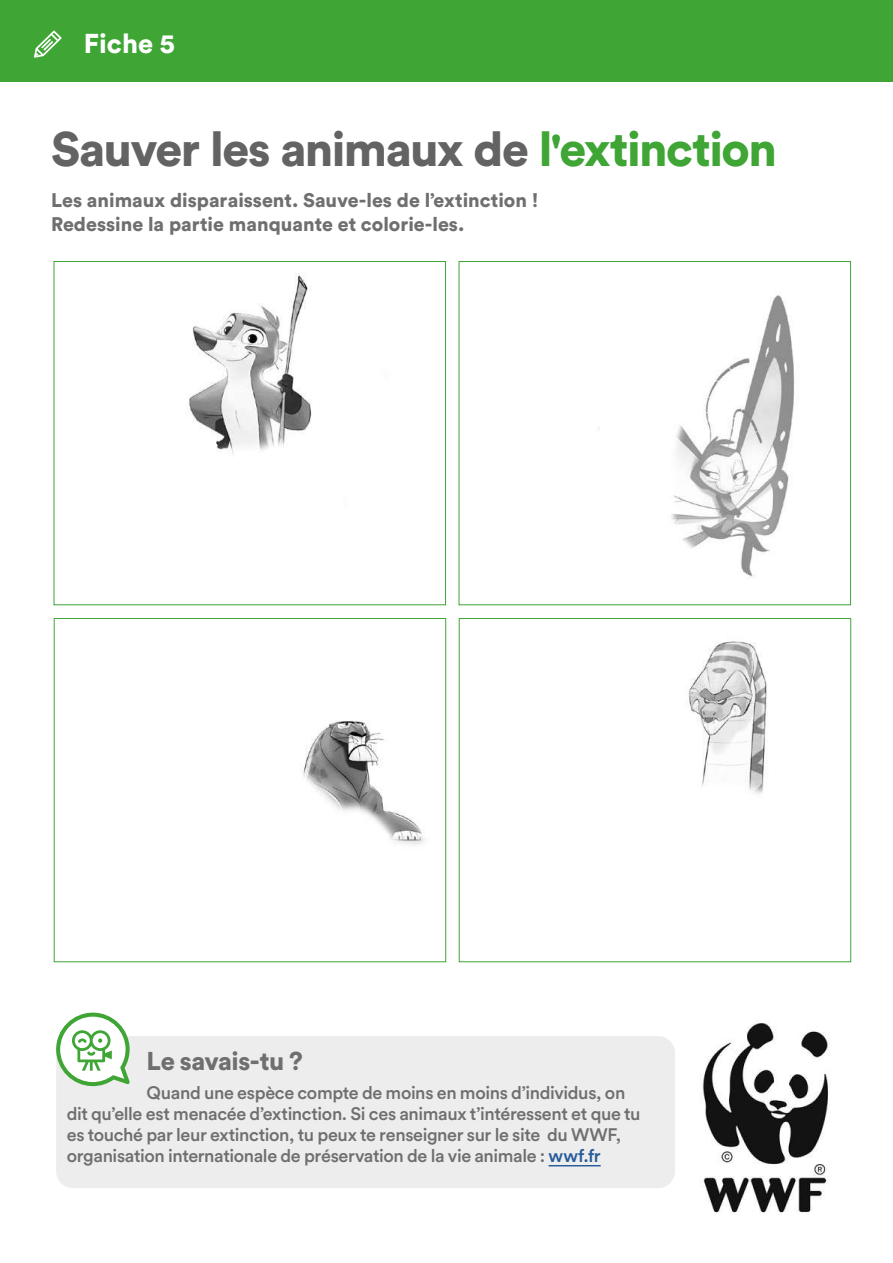
<style>
.page{position:relative;width:893px;height:1263px;background:#fff}
.page>*{position:absolute;margin:0;border:0;box-sizing:border-box;transform-origin:0 0}
.t1{font:48px "Circular Std Black";letter-spacing:-.035em;color:#646363}
.t2{font:27px "Circular Std Black";color:#fff}
.t3{font:25.5px "Circular Std Black";letter-spacing:-.015em;color:#706f6f}
.t4{font:19.5px/24px "Circular Std Black";color:#706f6f}
.t5{font:18px/21px "Circular Std Medium";letter-spacing:-.02em;color:#706f6f}
.s1{color:#3fa535}
.s2{color:#275b9b}
</style>
<div class="page">
<div style="left:0;top:0;width:893px;height:82px;background:#3fa535"></div>
<svg style="left:34px;top:31px;width:28px;height:27px"></svg>
<img style="left:189px;top:273px;width:123px;height:181px">
<div style="left:54px;top:261px;width:392px;height:344px;border:1px solid #3fa535"></div>
<img style="left:598px;top:295px;width:196px;height:282px">
<div style="left:459px;top:261px;width:392px;height:344px;border:1px solid #3fa535"></div>
<img style="left:303px;top:720px;width:122px;height:125px">
<div style="left:54px;top:618px;width:392px;height:344px;border:1px solid #3fa535"></div>
<img style="left:688px;top:641px;width:79px;height:153px">
<div style="left:459px;top:618px;width:392px;height:344px;border:1px solid #3fa535"></div>
<img style="left:702px;top:1023px;width:127px;height:190px">
<div style="left:56px;top:1036px;width:619px;height:152px;background:#ededed;border-radius:17px"></div>
<hr style="left:549px;top:1165px;width:52px;height:1px;background:#275b9b">
<svg style="left:56px;top:1013px;width:74px;height:73px"></svg>
<h2 class="t2" style="left:84px;top:26px;width:92px">Fiche 5</h2>
<h1 class="t1" style="left:51px;top:118px;width:727px">Sauver les animaux de <span class="s1">l'extinction</span></h1>
<p class="t4" style="left:51px;top:188px;width:489px">Les animaux disparaissent. Sauve-les de l’extinction !<br>Redessine la partie manquante et colorie-les.</p>
<h3 class="t3" style="left:147px;top:1044px;width:158px">Le savais-tu ?</h3>
<p class="t5" style="left:67px;top:1082px;width:575px;text-indent:80px">Quand une espèce compte de moins en moins d’individus, on dit qu’elle est menacée d’extinction. Si ces animaux t’intéressent et que tu es touché par leur extinction, tu peux te renseigner sur le site du WWF, organisation internationale de préservation de la vie animale : <span class="s2">wwf.fr</span></p>
</div>
